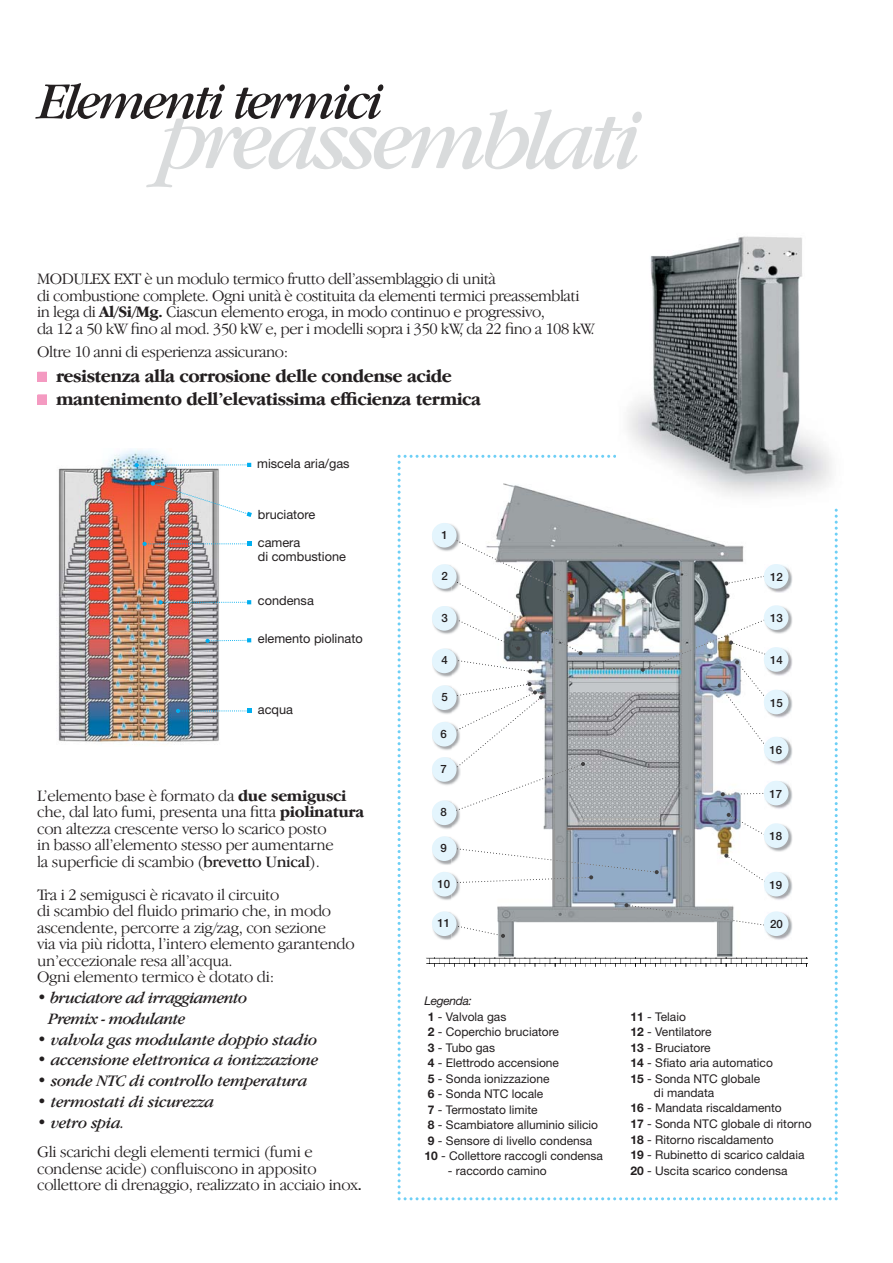
<style>
.page{position:relative;width:893px;height:1263px;background:#fff}
.page>*{position:absolute;margin:0;border:0;box-sizing:border-box;transform-origin:0 0}
.t1{font:italic 90px "Garamond";letter-spacing:-.06em;color:#d9dbdc}
.t2{font:italic 54px "Garamond";letter-spacing:-.06em;color:#231f20}
.t3{font:700 18.75px/23px "Garamond IT Cby BT";letter-spacing:-.03em;color:#231f20}
.t4{font:300 16.5px/16.5px "Garamond IT Cby BT";letter-spacing:-.02em;color:#231f20}
.t5{font:italic 16.5px "Garamond IT Cby BT";letter-spacing:-.02em;color:#231f20}
.t6{font:italic 16.5px/20.7px "Garamond IT Cby BT";letter-spacing:-.04em;color:#231f20}
.t7{font:12.75px/13.5px "Helvetica Neue";color:#231f20}
.t8{font:12px/15.6px "Helvetica Neue";color:#231f20}
.t9{font:500 11.55px "Helvetica Neue";color:#231f20}
.s1{font-weight:700}
.s2{font-weight:400}
.s3{font-family:"Helvetica Neue";font-weight:400}
.s4{font-style:italic}
</style>
<div class="page">
<img style="left:627px;top:236px;width:202px;height:219px">
<svg style="left:37px;top:372px;width:10px;height:10px"></svg>
<svg style="left:37px;top:395px;width:10px;height:10px"></svg>
<img style="left:58px;top:449px;width:161px;height:293px">
<svg style="left:134px;top:463px;width:117px;height:4px"></svg>
<svg style="left:151px;top:481px;width:101px;height:36px"></svg>
<svg style="left:142px;top:542px;width:109px;height:4px"></svg>
<svg style="left:158px;top:600px;width:93px;height:4px"></svg>
<svg style="left:205px;top:638px;width:46px;height:5px"></svg>
<svg style="left:176px;top:709px;width:75px;height:4px"></svg>
<svg style="left:398px;top:455px;width:440px;height:745px"></svg>
<hr style="left:426px;top:957px;width:381px;height:1px;background:#000">
<h2 class="t2" style="left:37px;top:83px;width:347px">Elementi termici</h2>
<h1 class="t1" style="left:159px;top:109px;width:484px">preassemblati</h1>
<p class="t4" style="left:37px;top:272px;width:559px">MODULEX EXT è un modulo termico frutto dell’assemblaggio di unità<br>di combustione complete. Ogni unità è costituita da elementi termici preassemblati in lega di <span class="s1">Al/Si/Mg.</span> Ciascun elemento eroga, in modo continuo e progressivo,<br>da 12 a 50 kW fino al mod. 350 kW e, per i modelli sopra i 350 kW, da 22 fino a 108 kW.</p>
<p class="t4" style="left:37px;top:344px;width:253px">Oltre 10 anni di esperienza assicurano:</p>
<p class="t3" style="left:56px;top:366px;width:427px">resistenza alla corrosione delle condense acide mantenimento dell’elevatissima efficienza termica</p>
<p class="t7" style="left:257px;top:458px;width:94px">miscela aria/gas</p>
<p class="t7" style="left:258px;top:509px;width:59px">bruciatore</p>
<p class="t7" style="left:258px;top:537px;width:90px">camera<br>di combustione</p>
<p class="t7" style="left:258px;top:595px;width:57px">condensa</p>
<p class="t7" style="left:258px;top:633px;width:106px">elemento piolinato</p>
<p class="t7" style="left:258px;top:704px;width:37px">acqua</p>
<p class="t4" style="left:37px;top:789px;width:328px">L’elemento base è formato da <span class="s1">due semigusci </span>che, dal lato fumi, presenta una fitta <span class="s1">piolinatura </span>con altezza crescente verso lo scarico posto<br>in basso all’elemento stesso per aumentarne<br>la superficie di scambio (<span class="s2">brevetto Unical</span>).</p>
<p class="t4" style="left:37px;top:888px;width:319px">Tra i 2 semigusci è ricavato il circuito<br>di scambio del fluido primario che, in modo ascendente, percorre a zig/zag, con sezione<br>via via più ridotta, l’intero elemento garantendo un’eccezionale resa all’acqua.<br>Ogni elemento termico è dotato di:</p>
<p class="t6" style="left:49px;top:989px;width:200px;text-indent:-11px">• bruciatore ad irraggiamento<br>Premix - modulante</p>
<p class="t5" style="left:37px;top:1033px;width:282px">• valvola gas modulante doppio stadio</p>
<p class="t5" style="left:37px;top:1053px;width:283px">• accensione elettronica a ionizzazione</p>
<p class="t5" style="left:37px;top:1074px;width:272px">• sonde NTC di controllo temperatura</p>
<p class="t5" style="left:37px;top:1095px;width:178px">• termostati di sicurezza</p>
<p class="t5" style="left:37px;top:1116px;width:89px">• vetro spia.</p>
<p class="t4" style="left:37px;top:1145px;width:327px">Gli scarichi degli elementi termici (fumi e condense acide) confluiscono in apposito collettore di drenaggio, realizzato in acciaio inox<span class="s3">.</span></p>
<p class="t9" style="left:441px;top:530px;width:8px">1</p>
<p class="t9" style="left:441px;top:572px;width:8px">2</p>
<p class="t9" style="left:441px;top:614px;width:8px">3</p>
<p class="t9" style="left:441px;top:656px;width:8px">4</p>
<p class="t9" style="left:441px;top:693px;width:8px">5</p>
<p class="t9" style="left:441px;top:729px;width:8px">6</p>
<p class="t9" style="left:441px;top:765px;width:8px">7</p>
<p class="t9" style="left:441px;top:808px;width:8px">8</p>
<p class="t9" style="left:441px;top:844px;width:8px">9</p>
<p class="t9" style="left:437px;top:879px;width:14px">10</p>
<p class="t9" style="left:437px;top:919px;width:14px">11</p>
<p class="t8" style="left:425px;top:994px;width:180px"><span class="s4">Legenda:<br></span><span class="s1">1</span> - Valvola gas<br><span class="s1">2</span> - Coperchio bruciatore<br><span class="s1">3</span> - Tubo gas<br><span class="s1">4</span> - Elettrodo accensione<br><span class="s1">5</span> - Sonda ionizzazione<br><span class="s1">6</span> - Sonda NTC locale<br><span class="s1">7</span> - Termostato limite<br><span class="s1">8</span> - Scambiatore alluminio silicio<br><span class="s1">9</span> - Sensore di livello condensa<br><span class="s1">10</span> - Collettore raccogli condensa</p>
<p class="t8" style="left:448px;top:1164px;width:100px">- raccordo camino</p>
<p class="t9" style="left:770px;top:573px;width:14px">12</p>
<p class="t9" style="left:770px;top:614px;width:14px">13</p>
<p class="t9" style="left:770px;top:656px;width:14px">14</p>
<p class="t9" style="left:770px;top:698px;width:14px">15</p>
<p class="t9" style="left:769px;top:745px;width:14px">16</p>
<p class="t9" style="left:769px;top:789px;width:14px">17</p>
<p class="t9" style="left:769px;top:832px;width:14px">18</p>
<p class="t9" style="left:769px;top:880px;width:14px">19</p>
<p class="t9" style="left:770px;top:920px;width:14px">20</p>
<p class="t8" style="left:631px;top:1010px;width:144px"><span class="s1">11</span> - Telaio<br><span class="s1">12</span> - Ventilatore<br><span class="s1">13</span> - Bruciatore<br><span class="s1">14</span> - Sfiato aria automatico<br><span class="s1">15</span> - Sonda NTC globale</p>
<p class="t8" style="left:631px;top:1086px;width:183px;text-indent:23px">di mandata<br><span class="s1">16</span> - Mandata riscaldamento<br><span class="s1">17</span> - Sonda NTC globale di ritorno<br><span class="s1">18</span> - Ritorno riscaldamento<br><span class="s1">19</span> - Rubinetto di scarico caldaia<br><span class="s1">20</span> - Uscita scarico condensa</p>
</div>
